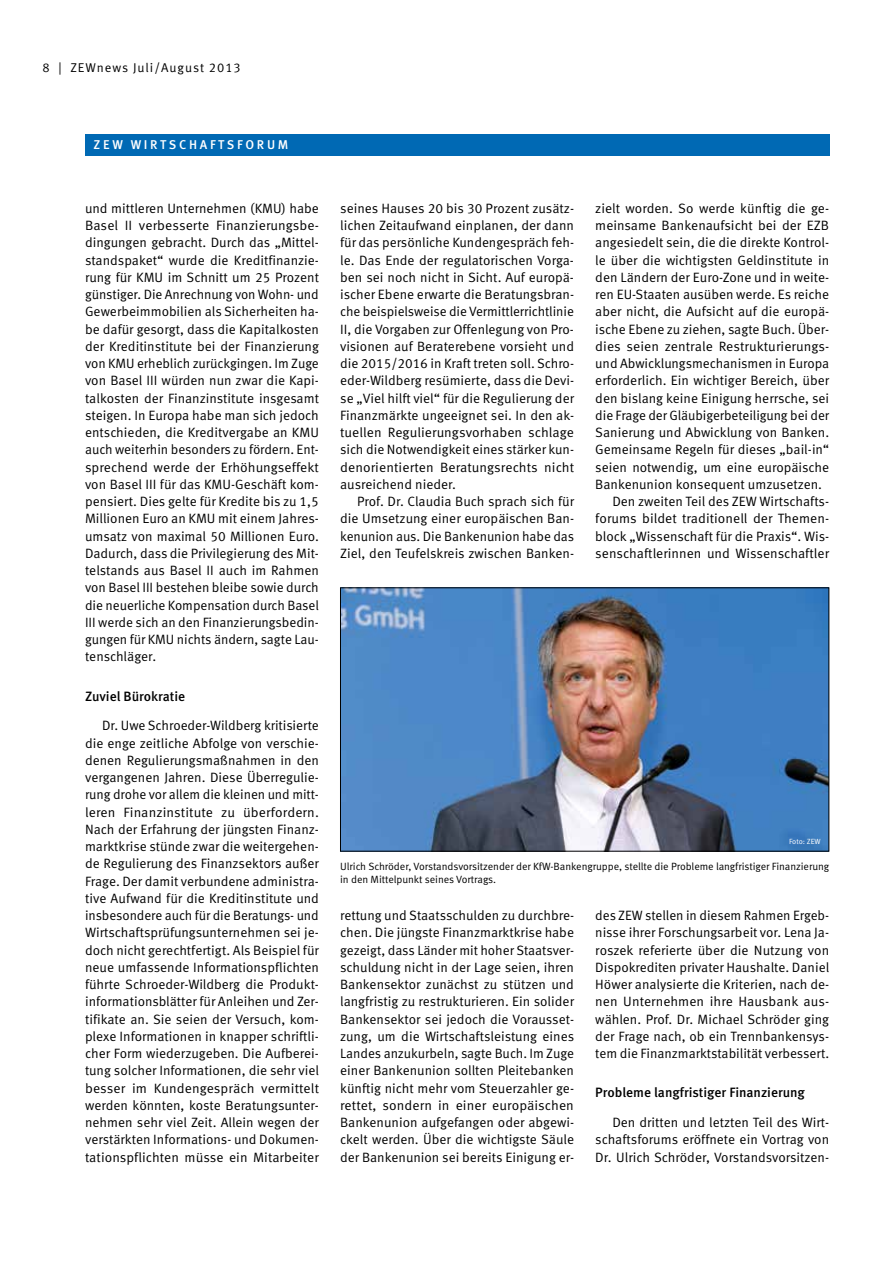
<style>
.page{position:relative;width:893px;height:1263px;background:#fff}
.page>*{position:absolute;margin:0;border:0;box-sizing:border-box;transform-origin:0 0}
.t1{font:13.5px/17.2px "Meta Pro";color:#000;text-align:justify}
.t2{font:500 13.5px "Meta Pro";color:#000}
.t3{font:12.75px "Meta Pro";letter-spacing:.075em;color:#000}
.t4{font:500 12.75px "Meta Pro";letter-spacing:.21em;color:#fff}
.t5{font:10.5px/12.8px "Meta Pro";letter-spacing:-.005em;color:#000}
.t6{font:7.5px "Meta Pro";color:#fff}
</style>
<div class="page">
<div style="left:85px;top:134px;width:744px;height:21px;background:#0069b4"></div>
<img style="left:342px;top:589px;width:485px;height:260px">
<div style="left:340px;top:587px;width:489px;height:264px;border:1px solid #000"></div>
<p class="t3" style="left:43px;top:60px;width:200px">8 | ZEWnews Juli/August 2013</p>
<p class="t4" style="left:94px;top:137px;width:60px">ZEW Wirts</p>
<p class="t4" style="left:179px;top:137px;width:20px">chaftsf</p>
<p class="t4" style="left:245px;top:137px;width:23px">orum</p>
<p class="t1" style="left:85px;top:200px;width:235px">und mittleren Unternehmen (KMU) habe Basel II verbesserte Finanzierungsbe&shy;dingungen gebracht. Durch das „Mittel&shy;standspaket“ wurde die Kreditfinanzie&shy;rung für KMU im Schnitt um 25 Prozent günstiger. Die Anrechnung von Wohn- und Gewerbeimmobilien als Sicherheiten ha&shy;be dafür gesorgt, dass die Kapitalkosten der Kreditinstitute bei der Finanzierung von KMU erheblich zurückgingen. Im Zuge von Basel III würden nun zwar die Kapi&shy;talkosten der Finanzinstitute insgesamt steigen. In Europa habe man sich jedoch entschieden, die Kreditvergabe an KMU auch weiterhin besonders zu fördern. Ent&shy;sprechend werde der Erhöhungseffekt von Basel III für das KMU-Geschäft kom&shy;pensiert. Dies gelte für Kredite bis zu 1,5<br>Millionen Euro an KMU mit einem Jahres&shy;umsatz von maximal 50 Millionen Euro.<br>Dadurch, dass die Privilegierung des Mit&shy;telstands aus Basel II auch im Rahmen von Basel III bestehen bleibe sowie durch die neuerliche Kompensation durch Basel III werde sich an den Finanzierungsbedin&shy;gungen für KMU nichts ändern, sagte Lau&shy;tenschläger.</p>
<p class="t2" style="left:85px;top:687px;width:102px">Zuviel Bürokratie</p>
<p class="t1" style="left:85px;top:717px;width:236px;text-indent:17px">Dr. Uwe Schroeder-Wildberg kritisierte die enge zeitliche Abfolge von verschie&shy;denen Regulierungsmaßnahmen in den vergangenen Jahren. Diese Überregulie&shy;rung drohe vor allem die kleinen und mitt&shy;leren Finanzinstitute zu überfordern.<br>Nach der Erfahrung der jüngsten Finanz&shy;marktkrise stünde zwar die weitergehen&shy;de Regulierung des Finanzsektors außer Frage. Der damit verbundene administra&shy;tive Aufwand für die Kreditinstitute und insbesondere auch für die Beratungs- und Wirtschaftsprüfungsunternehmen sei je&shy;doch nicht gerechtfertigt. Als Beispiel für neue umfassende Informationspflichten führte Schroeder-Wildberg die Produkt&shy;informationsblätter für Anleihen und Zer&shy;tifikate an. Sie seien der Versuch, kom&shy;plexe Informationen in knapper schriftli&shy;cher Form wiederzugeben. Die Aufberei&shy;tung solcher Informationen, die sehr viel besser im Kundengespräch vermittelt werden könnten, koste Beratungsunter&shy;nehmen sehr viel Zeit. Allein wegen der verstärkten Informations- und Dokumen&shy;tationspflichten müsse ein Mitarbeiter</p>
<p class="t1" style="left:340px;top:200px;width:236px">seines Hauses 20 bis 30 Prozent zusätz&shy;lichen Zeitaufwand einplanen, der dann für das persönliche Kundengespräch feh&shy;le. Das Ende der regulatorischen Vorga&shy;ben sei noch nicht in Sicht. Auf europä&shy;ischer Ebene erwarte die Beratungsbran&shy;che beispielsweise die Vermittlerrichtlinie II, die Vorgaben zur Offenlegung von Pro&shy;visionen auf Beraterebene vorsieht und die 2015/2016 in Kraft treten soll. Schro&shy;eder-Wildberg resümierte, dass die Devi&shy;se „Viel hilft viel“ für die Regulierung der Finanzmärkte ungeeignet sei. In den ak&shy;tuellen Regulierungsvorhaben schlage sich die Notwendigkeit eines stärker kun&shy;denorientierten Beratungsrechts nicht ausreichend nieder.</p>
<p class="t1" style="left:340px;top:493px;width:235px;text-indent:17px">Prof. Dr. Claudia Buch sprach sich für die Umsetzung einer europäischen Ban&shy;kenunion aus. Die Bankenunion habe das Ziel, den Teufelskreis zwischen Banken-</p>
<p class="t1" style="left:595px;top:200px;width:235px">zielt worden. So werde künftig die ge-</p>
<p class="t1" style="left:595px;top:217px;width:235px">meinsame Bankenaufsicht bei der EZB</p>
<p class="t1" style="left:595px;top:234px;width:235px">angesiedelt sein, die die direkte Kontrol-</p>
<p class="t1" style="left:595px;top:252px;width:235px">le über die wichtigsten Geldinstitute in</p>
<p class="t1" style="left:595px;top:269px;width:235px">den Ländern der Euro-Zone und in weite-</p>
<p class="t1" style="left:595px;top:286px;width:235px">ren EU-Staaten ausüben werde. Es reiche</p>
<p class="t1" style="left:595px;top:303px;width:235px">aber nicht, die Aufsicht auf die europä-</p>
<p class="t1" style="left:595px;top:321px;width:235px">ische Ebene zu ziehen, sagte Buch. Über-</p>
<p class="t1" style="left:595px;top:338px;width:234px">dies seien zentrale Restrukturierungs-</p>
<p class="t1" style="left:595px;top:355px;width:235px">und Abwicklungsmechanismen in Europa</p>
<p class="t1" style="left:595px;top:372px;width:235px">erforderlich. Ein wichtiger Bereich, über</p>
<p class="t1" style="left:595px;top:390px;width:235px">den bislang keine Einigung herrsche, sei</p>
<p class="t1" style="left:595px;top:407px;width:235px">die Frage der Gläubigerbeteiligung bei der</p>
<p class="t1" style="left:595px;top:424px;width:235px">Sanierung und Abwicklung von Banken.</p>
<p class="t1" style="left:595px;top:441px;width:235px">Gemeinsame Regeln für dieses „bail-in“</p>
<p class="t1" style="left:595px;top:459px;width:235px">seien notwendig, um eine europäische</p>
<p class="t1" style="left:595px;top:476px;width:228px">Bankenunion konsequent umzusetzen.</p>
<p class="t1" style="left:612px;top:493px;width:218px">Den zweiten Teil des ZEW Wirtschafts-</p>
<p class="t1" style="left:595px;top:510px;width:235px">forums bildet traditionell der Themen-</p>
<p class="t1" style="left:595px;top:528px;width:235px">block „Wissenschaft für die Praxis“. Wis-</p>
<p class="t1" style="left:595px;top:545px;width:235px">senschaftlerinnen und Wissenschaftler</p>
<p class="t6" style="left:789px;top:837px;width:33px">Foto: ZEW</p>
<p class="t5" style="left:340px;top:860px;width:490px">Ulrich Schröder, Vorstandsvorsitzender der KfW-Bankengruppe, stellte die Probleme langfristiger Finanzierung in den Mittelpunkt seines Vortrags.</p>
<p class="t1" style="left:340px;top:907px;width:235px">rettung und Staatsschulden zu durchbre&shy;chen. Die jüngste Finanzmarktkrise habe gezeigt, dass Länder mit hoher Staatsver&shy;schuldung nicht in der Lage seien, ihren Bankensektor zunächst zu stützen und langfristig zu restrukturieren. Ein solider Bankensektor sei jedoch die Vorausset&shy;zung, um die Wirtschaftsleistung eines Landes anzukurbeln, sagte Buch. Im Zuge einer Bankenunion sollten Pleitebanken künftig nicht mehr vom Steuerzahler ge&shy;rettet, sondern in einer europäischen Bankenunion aufgefangen oder abgewi&shy;ckelt werden. Über die wichtigste Säule der Bankenunion sei bereits Einigung er-</p>
<p class="t1" style="left:595px;top:907px;width:235px">des ZEW stellen in diesem Rahmen Ergeb&shy;nisse ihrer Forschungsarbeit vor. Lena Ja&shy;roszek referierte über die Nutzung von Dispokrediten privater Haushalte. Daniel Höwer analysierte die Kriterien, nach de&shy;nen Unternehmen ihre Hausbank aus&shy;wählen. Prof. Dr. Michael Schröder ging der Frage nach, ob ein Trennbankensys&shy;tem die Finanzmarktstabilität verbessert.</p>
<p class="t2" style="left:595px;top:1084px;width:211px">Probleme langfristiger Finanzierung</p>
<p class="t1" style="left:595px;top:1114px;width:235px;text-indent:17px">Den dritten und letzten Teil des Wirt&shy;schaftsforums eröffnete ein Vortrag von Dr. Ulrich Schröder, Vorstandsvorsitzen-</p>
</div>
